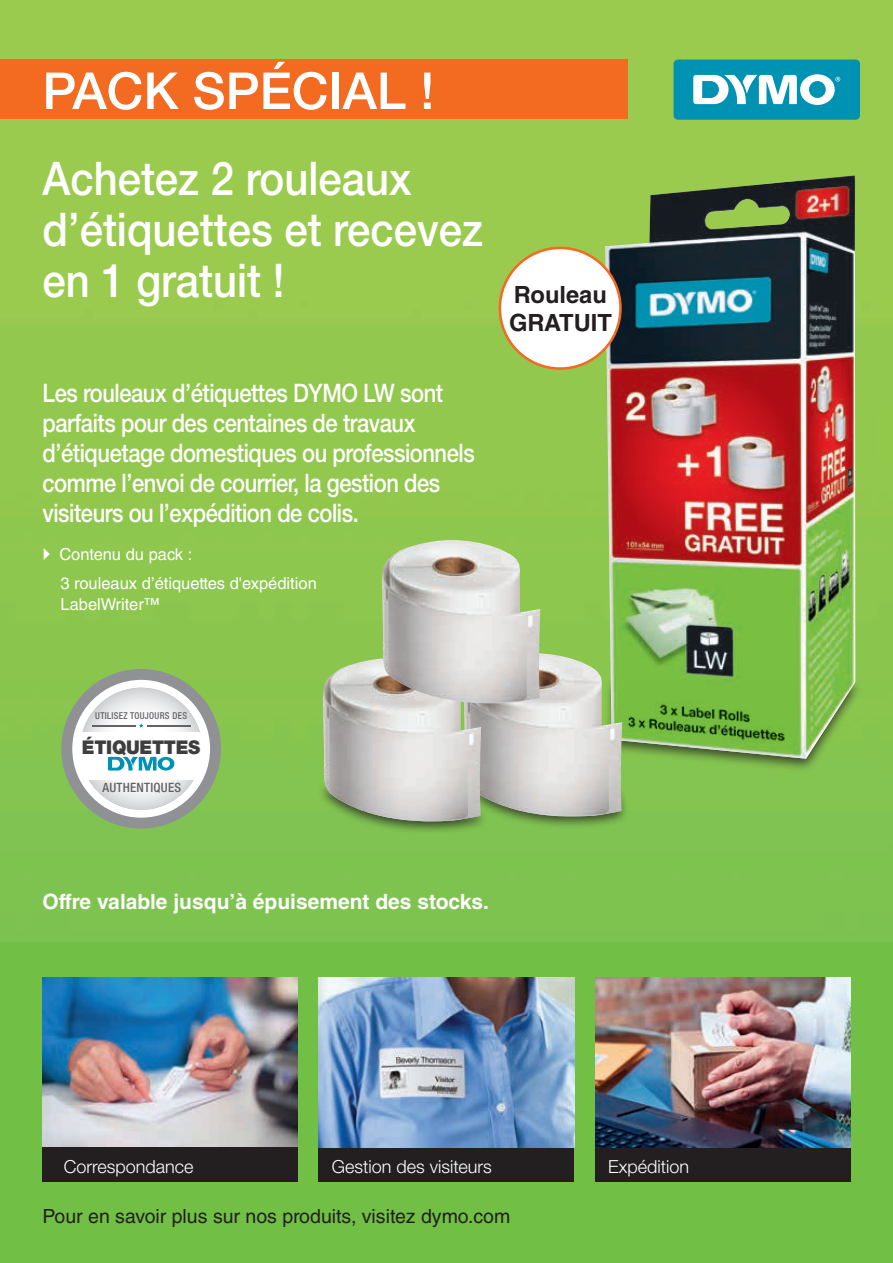
<style>
.page{position:relative;width:893px;height:1263px;background:#fff}
.page>*{position:absolute;margin:0;border:0;box-sizing:border-box;transform-origin:0 0}
.t1{font:500 51px "Helvetica Neue LT Pro";color:#fff}
.t2{font:500 46.5px/51px "Helvetica Neue LT Pro";color:#fff;scale:.9 1}
.t3{font:500 25.5px/30px "Helvetica Neue LT Pro";letter-spacing:-.02em;color:#fff;scale:.86 1}
.t4{font:700 23.7px/28.5px "Helvetica LT Std";color:#231f20}
.t5{font:700 21px "Helvetica LT Std";color:#fff}
.t6{font:19.5px "Helvetica LT Std";color:#231f20}
.t7{font:900 18.9px "Helvetica Neue LT Pro";letter-spacing:-.015em;color:#3e3e3f;scale:.96 1}
.t8{font:300 18px "Helvetica Neue LTW1 G";color:#fff}
.t9{font:16.5px/29.5px "Helvetica LT Std";color:#fff}
.t10{font:500 condensed 12.9px "Helvetica Neue LT Pro";letter-spacing:.02em;color:#636366}
.t11{font:500 condensed 9.45px "Helvetica Neue LT Pro";letter-spacing:.035em;color:#636366;scale:.95 1}
</style>
<div class="page">
<img style="left:0;top:0;width:893px;height:943px">
<div style="left:605px;top:678px;width:258px;height:94px;background:#231f20;opacity:.75"></div>
<img style="left:605px;top:175px;width:250px;height:584px">
<div style="left:0;top:943px;width:893px;height:320px;background:#71bf44"></div>
<div style="left:319px;top:1148px;width:255px;height:34px;background:#231f20"></div>
<div style="left:595px;top:1148px;width:255px;height:34px;background:#231f20"></div>
<div style="left:0;top:59px;width:627px;height:60px;background:#f36a21"></div>
<div style="left:674px;top:60px;width:186px;height:60px;background:#0092b3;border-radius:4px"></div>
<div style="left:500px;top:248px;width:120px;height:121px;background:#fff;border-radius:50%"></div>
<div style="left:499px;top:247px;width:123px;height:123px;border:3px solid #f36a21;border-radius:50%"></div>
<div style="left:465px;top:785px;width:164px;height:44px;background:#231f20;opacity:.75"></div>
<div style="left:317px;top:782px;width:172px;height:53px;background:#231f20;opacity:.75"></div>
<img style="left:325px;top:821px;width:155px;height:3px">
<img style="left:481px;top:653px;width:141px;height:163px">
<img style="left:323px;top:658px;width:158px;height:163px">
<img style="left:382px;top:540px;width:158px;height:163px">
<img style="left:43px;top:978px;width:255px;height:170px">
<img style="left:319px;top:978px;width:255px;height:170px">
<img style="left:595px;top:978px;width:255px;height:170px">
<div style="left:43px;top:1148px;width:255px;height:34px;background:#231f20"></div>
<svg style="left:693px;top:74px;width:147px;height:31px"></svg>
<div style="left:61px;top:669px;width:160px;height:159px;background:#8f9194;border-radius:50%"></div>
<svg style="left:72px;top:680px;width:138px;height:138px;background:#d5dfd8"></svg>
<svg style="left:44px;top:548px;width:6px;height:12px"></svg>
<h1 class="t1" style="left:42px;top:60px;width:394px">PACK SPÉCIAL !</h1>
<h2 class="t2" style="left:43px;top:152px;width:491px">Achetez 2 rouleaux d’étiquettes et recevez en 1 gratuit !</h2>
<p class="t3" style="left:43px;top:378px;width:504px">Les rouleaux d’étiquettes DYMO LW sont parfaits pour des centaines de travaux d’étiquetage domestiques ou professionnels comme l’envoi de courrier, la gestion des visiteurs ou l’expédition de colis.</p>
<p class="t9" style="left:60px;top:539px;width:259px">Contenu du pack :<br>3 rouleaux d’étiquettes d'expédition</p>
<p class="t9" style="left:61px;top:590px;width:101px">LabelWriter™</p>
<p class="t4" style="left:509px;top:280px;width:104px">Rouleau<br>GRATUIT</p>
<p class="t11" style="left:95px;top:710px;width:98px">UTILISEZ TOUJOURS DES</p>
<p class="t7" style="left:82px;top:736px;width:125px">ÉTIQUETTES</p>
<p class="t10" style="left:102px;top:780px;width:80px">AUTHENTIQUES</p>
<p class="t5" style="left:43px;top:889px;width:448px">Offre valable jusqu’à épuisement des stocks.</p>
<p class="t8" style="left:64px;top:1155px;width:131px">Correspondance</p>
<p class="t8" style="left:332px;top:1155px;width:162px">Gestion des visiteurs</p>
<p class="t8" style="left:608px;top:1155px;width:82px">Expédition</p>
<p class="t6" style="left:43px;top:1205px;width:469px">Pour en savoir plus sur nos produits, visitez dymo.com</p>
</div>
